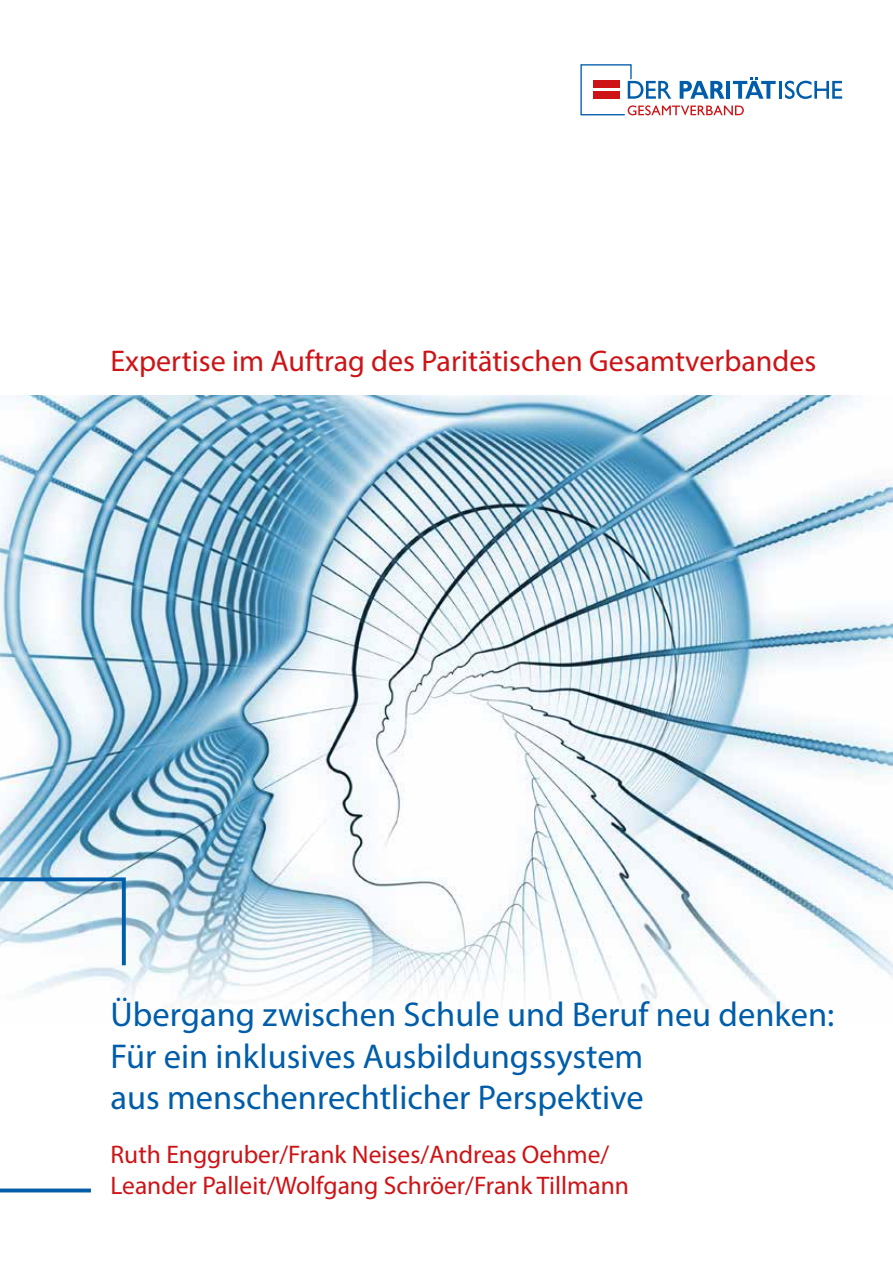
<style>
.page{position:relative;width:893px;height:1263px;background:#fff}
.page>*{position:absolute;margin:0;border:0;box-sizing:border-box;transform-origin:0 0}
.t1{font:34.5px/41.4px "Myriad Pro";color:#005da9}
.t2{font:30px "Myriad Pro";color:#cd1316}
.t3{font:25.5px/30.6px "Myriad Pro";color:#cd1316}
</style>
<div class="page">
<img style="left:0;top:395px;width:893px;height:613px">
<svg style="left:0;top:877px;width:126px;height:315px"></svg>
<hr style="left:779px;top:81px;width:3px;height:18px;background:#005da9">
<svg style="left:785px;top:81px;width:57px;height:18px"></svg>
<svg style="left:580px;top:64px;width:196px;height:51px"></svg>
<p class="t2" style="left:111px;top:342px;width:707px">Expertise im Auftrag des Paritätischen Gesamtverbandes</p>
<p class="t1" style="left:111px;top:993px;width:725px">Übergang zwischen Schule und Beruf neu denken:<br>Für ein inklusives Ausbildungssystem<br>aus menschenrechtlicher Perspektive</p>
<p class="t3" style="left:111px;top:1139px;width:520px">Ruth Enggruber/Frank Neises/Andreas Oehme/<br>Leander Palleit/Wolfgang Schröer/Frank Tillmann</p>
</div>
